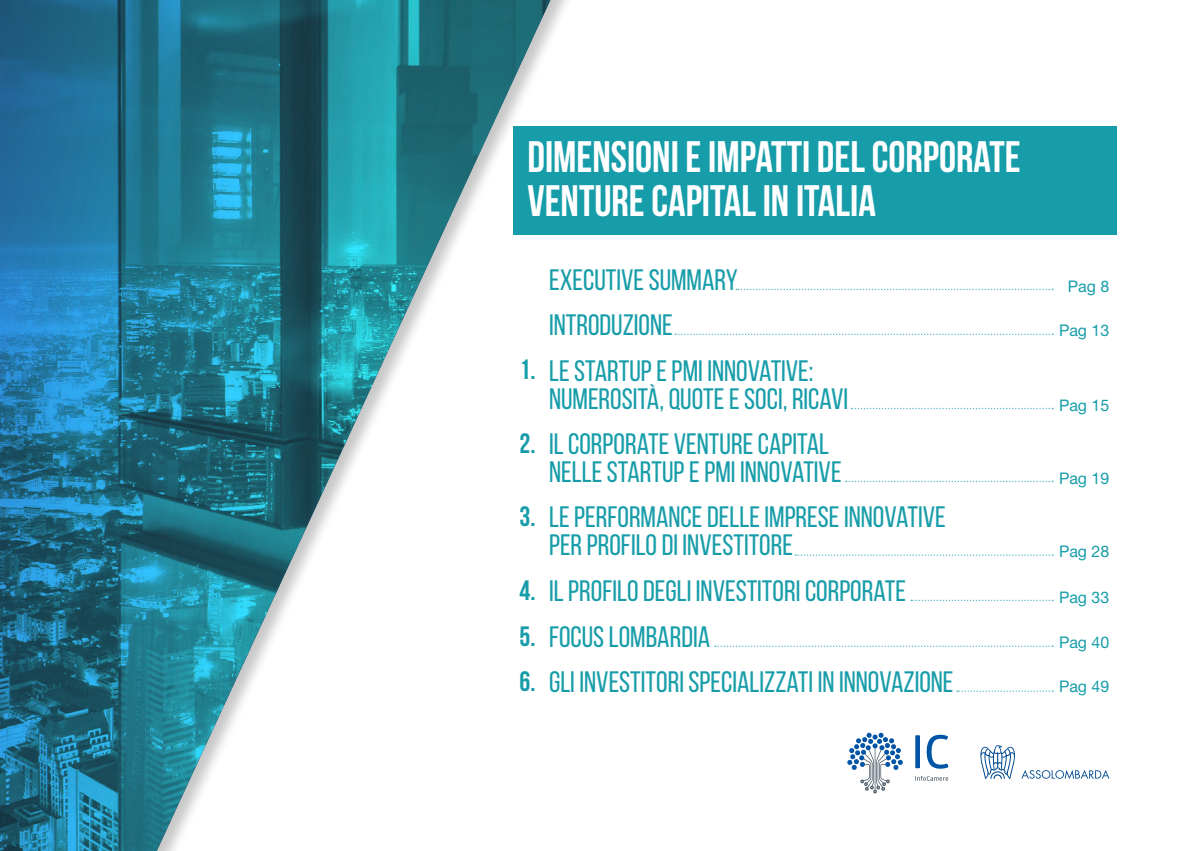
<style>
.page{position:relative;width:1191px;height:851px;background:#fff}
.page>*{position:absolute;margin:0;border:0;box-sizing:border-box;transform-origin:0 0}
.t1{font:700 44px/44px "Bebas Neue";color:#fff}
.t2{font:29.6px/28px "Bebas Neue";color:#179da9}
.t3{font:700 28px/45.8px "Bebas Neue";color:#179da9;text-align:justify}
.t4{font:16px "Helvetica Neue LT Std";color:#179da9}
</style>
<div class="page">
<div style="left:513px;top:126px;width:604px;height:109px;background:#179da9"></div>
<svg style="left:851px;top:407px;width:202px;height:2px"></svg>
<svg style="left:845px;top:480px;width:208px;height:2px"></svg>
<svg style="left:911px;top:599px;width:142px;height:2px"></svg>
<svg style="left:736px;top:289px;width:317px;height:1px"></svg>
<svg style="left:714px;top:645px;width:339px;height:1px"></svg>
<svg style="left:675px;top:333px;width:378px;height:2px"></svg>
<svg style="left:957px;top:690px;width:96px;height:1px"></svg>
<svg style="left:795px;top:554px;width:258px;height:1px"></svg>
<svg style="left:915px;top:735px;width:5px;height:33px"></svg>
<svg style="left:926px;top:734px;width:22px;height:34px"></svg>
<svg style="left:915px;top:775px;width:33px;height:5px"></svg>
<svg style="left:847px;top:732px;width:56px;height:61px"></svg>
<div style="left:0;top:0;width:575px;height:850px;background:#231f20;opacity:.4"></div>
<svg style="left:0;top:0;width:558px;height:850px"></svg>
<svg style="left:1021px;top:770px;width:88px;height:8px"></svg>
<svg style="left:980px;top:745px;width:35px;height:34px"></svg>
<h1 class="t1" style="left:527px;top:134px;width:495px">DIMENSIONI E IMPATTI DEL CORPORATE<br>VENTURE CAPITAL IN ITALIA</h1>
<p class="t2" style="left:549px;top:265px;width:190px">EXECUTIVE SUMMARY</p>
<p class="t3" style="left:519px;top:346px;width:17px">1.</p>
<p class="t3" style="left:519px;top:420px;width:17px">2.</p>
<p class="t3" style="left:519px;top:493px;width:17px">3.</p>
<p class="t3" style="left:519px;top:566px;width:17px">4.<br>5.<br>6.</p>
<p class="t2" style="left:549px;top:310px;width:125px">INTRODUZIONE</p>
<p class="t2" style="left:549px;top:356px;width:301px">LE STARTUP E PMI INNOVATIVE:<br>NUMEROSITÀ, QUOTE E SOCI, RICAVI</p>
<p class="t2" style="left:549px;top:429px;width:294px">IL CORPORATE VENTURE CAPITAL<br>NELLE STARTUP E PMI INNOVATIVE</p>
<p class="t2" style="left:549px;top:502px;width:398px">LE PERFORMANCE DELLE IMPRESE INNOVATIVE<br>PER PROFILO DI INVESTITORE</p>
<p class="t2" style="left:549px;top:576px;width:358px">IL PROFILO DEGLI INVESTITORI CORPORATE</p>
<p class="t2" style="left:549px;top:622px;width:163px">FOCUS LOMBARDIA</p>
<p class="t2" style="left:549px;top:667px;width:406px">GLI INVESTITORI SPECIALIZZATI IN INNOVAZIONE</p>
<p class="t4" style="left:1068px;top:276px;width:43px">Pag 8</p>
<p class="t4" style="left:1059px;top:321px;width:52px">Pag 13</p>
<p class="t4" style="left:1059px;top:395px;width:52px">Pag 15</p>
<p class="t4" style="left:1059px;top:468px;width:52px">Pag 19</p>
<p class="t4" style="left:1059px;top:542px;width:52px">Pag 28</p>
<p class="t4" style="left:1059px;top:587px;width:52px">Pag 33</p>
<p class="t4" style="left:1059px;top:633px;width:52px">Pag 40</p>
<p class="t4" style="left:1059px;top:676px;width:52px">Pag 49</p>
</div>
